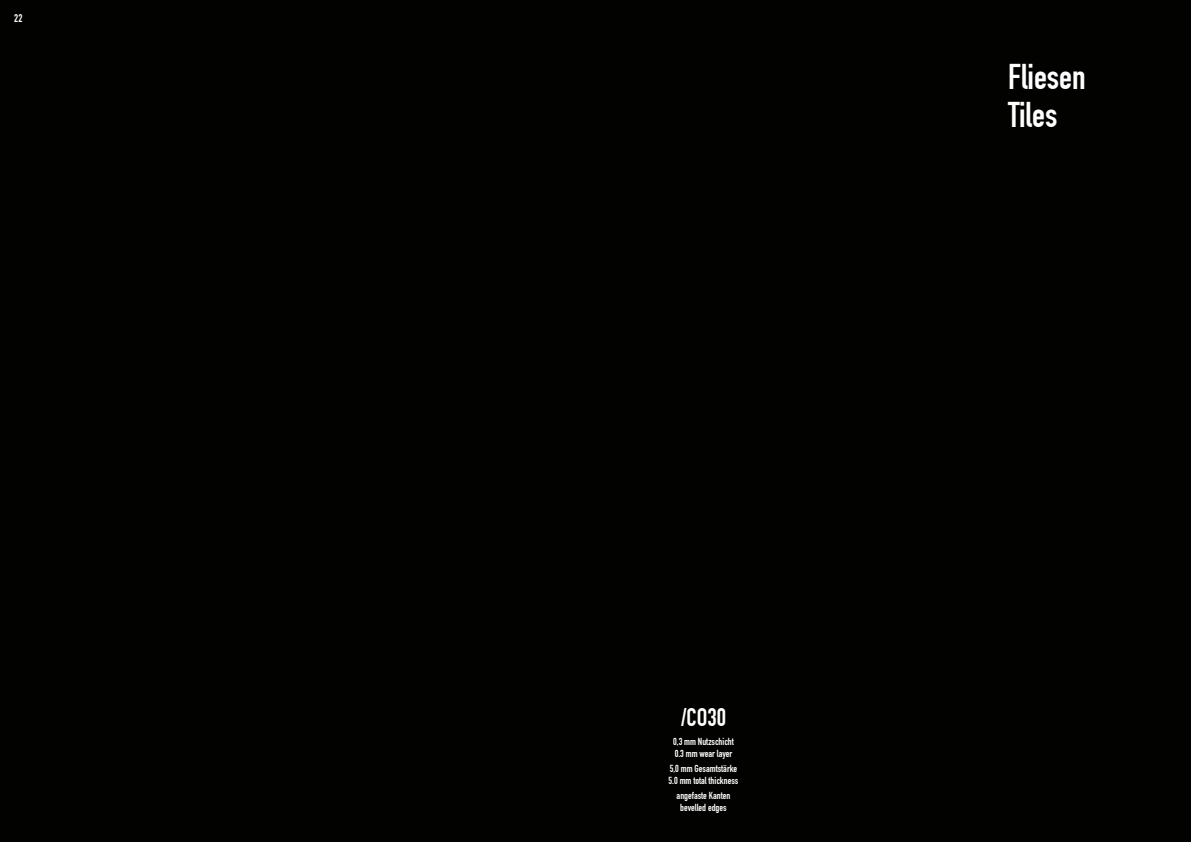
<style>
.page{position:relative;width:1191px;height:842px;background:#020200}
.page>*{position:absolute;margin:0;border:0;box-sizing:border-box;transform-origin:0 0}
.t1{font:35px/38px "DIN Engschrift";color:#fff}
.t2{font:25px "DIN Engschrift";color:#fff}
.t3{font:11px "DIN Engschrift";color:#fff}
.t4{font:10px/12px "DIN Engschrift";color:#fff}
</style>
<div class="page">
<p class="t3" style="left:14px;top:12px;width:10px">22</p>
<h2 class="t2" style="left:681px;top:702px;width:46px">/CO30</h2>
<p class="t4" style="left:673px;top:736px;width:62px">0,3 mm Nutzschicht<br>0.3 mm wear layer</p>
<p class="t4" style="left:668px;top:762px;width:71px">5,0 mm Gesamtstärke<br>5.0 mm total thickness</p>
<p class="t4" style="left:676px;top:789px;width:55px;text-align:center">angefaste Kanten bevelled edges</p>
<h1 class="t1" style="left:1008px;top:58px;width:79px">Fliesen<br>Tiles</h1>
</div>
